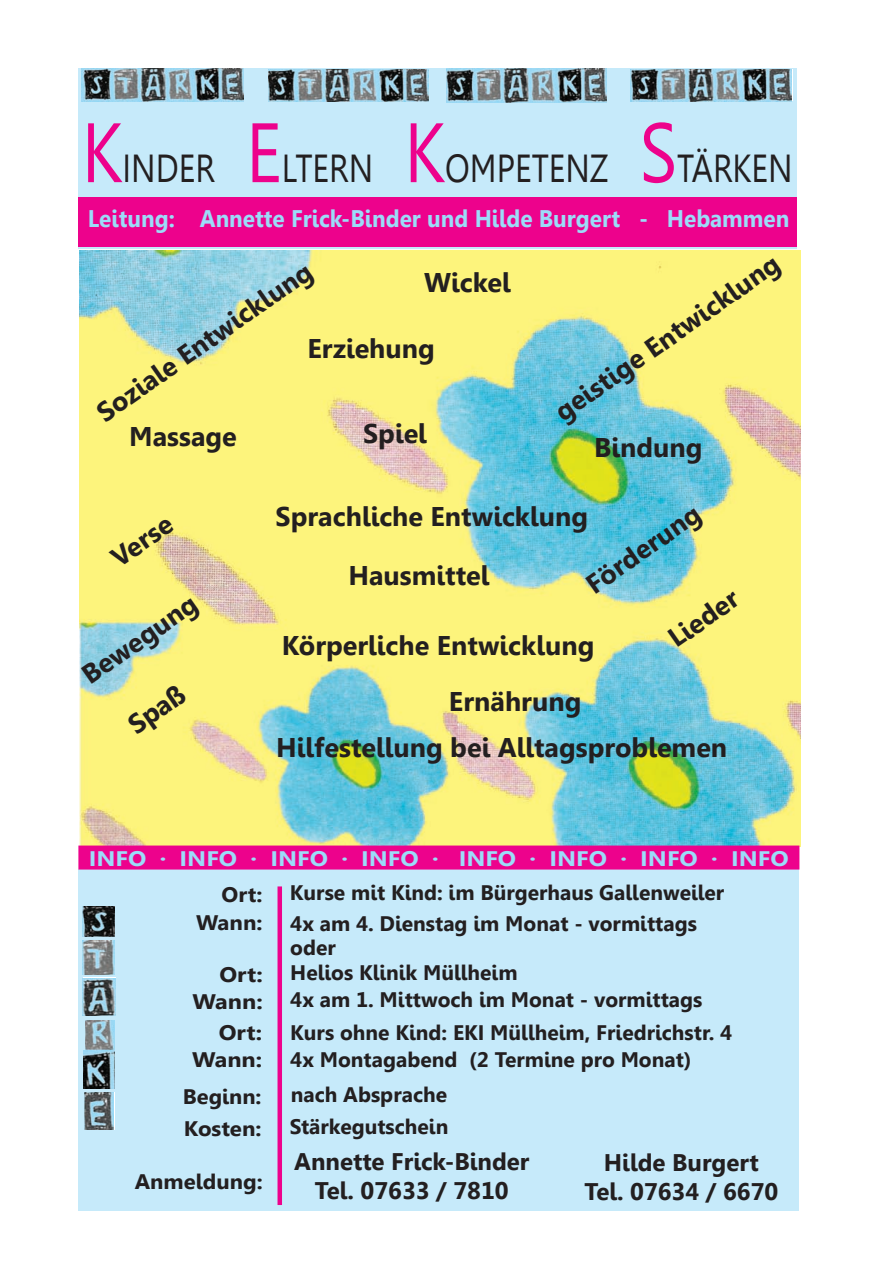
<style>
.page{position:relative;width:893px;height:1263px;background:#fff}
.page>*{position:absolute;margin:0;border:0;box-sizing:border-box;transform-origin:0 0}
.t1{font:39px "Gisha";color:#231f20;scale:.84 1}
.t2{font:700 27px/55.7px "Gisha";color:#231f20}
.t3{font:700 24px/28.8px "Gisha";color:#231f20;text-align:center}
.t4{font:700 24px "Gisha";color:#9cdcf8;scale:.94 1}
.t5{font:700 21px/25.3px "Gisha";color:#231f20}
.t6{font:700 21px "Gisha";color:#9cdcf8;scale:1.15 1}
.t7{font:700 21px/27px "Gisha";color:#231f20;text-align:right;scale:1.12 1}
.t8{font:700 21px/32px "Gisha";color:#231f20;scale:1.04 1}
.t9{font:700 21px "Gisha";color:#231f20;scale:1.05 1}
.t10{font:700 21px/28.5px "Gisha";color:#231f20;text-align:right;scale:1.06 1}
.s1{font-size:84px;color:#ed028c}
</style>
<div class="page">
<img style="left:79px;top:251px;width:722px;height:595px">
<div style="left:79px;top:869px;width:720px;height:342px;background:#c6eafa"></div>
<div style="left:78px;top:68px;width:719px;height:180px;background:#c6eafa"></div>
<img style="left:82px;top:907px;width:33px;height:30px">
<img style="left:83px;top:941px;width:31px;height:34px">
<div style="left:83px;top:977px;width:32px;height:39px;background:#fff"></div>
<img style="left:83px;top:978px;width:32px;height:38px">
<img style="left:85px;top:1020px;width:30px;height:31px">
<img style="left:83px;top:1051px;width:32px;height:37px">
<svg style="left:113px;top:1092px;width:1px;height:37px"></svg>
<img style="left:84px;top:1092px;width:29px;height:37px">
<hr style="left:278px;top:886px;width:4px;height:319px;background:#ed028c">
<div style="left:78px;top:197px;width:719px;height:50px;background:#ed028c"></div>
<img style="left:82px;top:68px;width:162px;height:33px">
<img style="left:269px;top:69px;width:159px;height:32px">
<img style="left:446px;top:68px;width:161px;height:34px">
<img style="left:631px;top:69px;width:161px;height:32px">
<div style="left:78px;top:845px;width:721px;height:24px;background:#ed028c"></div>
<h1 class="t1" style="left:82px;top:146px;width:848px"><span class="s1">K</span>INDER <span class="s1">E</span>LTERN <span class="s1">K</span>OMPETENZ <span class="s1">S</span>TÄRKEN</h1>
<p class="t4" style="left:88px;top:205px;width:748px">Leitung: Annette Frick-Binder und Hilde Burgert - Hebammen</p>
<p class="t2" style="left:84px;top:392px;width:257px;rotate:-35deg">Soziale Entwicklung</p>
<p class="t2" style="left:424px;top:255px;width:88px">Wickel</p>
<p class="t2" style="left:542px;top:391px;width:269px;rotate:-35deg">geistige Entwicklung</p>
<p class="t2" style="left:307px;top:320px;width:129px">Erziehung</p>
<p class="t2" style="left:129px;top:408px;width:109px">Massage</p>
<p class="t2" style="left:363px;top:406px;width:65px">Spiel</p>
<p class="t2" style="left:594px;top:420px;width:110px">Bindung</p>
<p class="t2" style="left:98px;top:538px;width:70px;rotate:-35deg">Verse</p>
<p class="t2" style="left:69px;top:655px;width:136px;rotate:-35deg">Bewegung</p>
<p class="t2" style="left:115px;top:705px;width:65px;rotate:-35deg">Spaß</p>
<p class="t2" style="left:276px;top:489px;width:314px">Sprachliche Entwicklung</p>
<p class="t2" style="left:573px;top:564px;width:134px;rotate:-35deg">Förderung</p>
<p class="t2" style="left:655px;top:618px;width:81px;rotate:-35deg">Lieder</p>
<p class="t2" style="left:348px;top:548px;width:143px">Hausmittel</p>
<p class="t2" style="left:449px;top:618px;width:147px;text-indent:-167px">Körperliche Entwicklung<br>Ernährung</p>
<p class="t2" style="left:276px;top:720px;width:452px">Hilfestellung bei Alltagsproblemen</p>
<p class="t6" style="left:89px;top:847px;width:610px">INFO · INFO · INFO · INFO · INFO · INFO · INFO · INFO</p>
<p class="t10" style="left:196px;top:880px;width:64px">Ort:<br>Wann:</p>
<p class="t5" style="left:290px;top:880px;width:436px">Kurse mit Kind: im Bürgerhaus Gallenweiler</p>
<p class="t7" style="left:193px;top:962px;width:64px">Ort:<br>Wann:</p>
<p class="t5" style="left:290px;top:911px;width:414px">4x am 4. Dienstag im Monat - vormittags oder<br>Helios Klinik Müllheim<br>4x am 1. Mittwoch im Monat - vormittags</p>
<p class="t5" style="left:290px;top:1020px;width:443px;line-height:27px">Kurs ohne Kind: EKI Müllheim, Friedrichstr. 4<br>4x Montagabend (2 Termine pro Monat)</p>
<p class="t7" style="left:192px;top:1019px;width:64px">Ort:<br>Wann:</p>
<p class="t8" style="left:183px;top:1081px;width:77px">Beginn:<br>Kosten:</p>
<p class="t5" style="left:290px;top:1078px;width:160px;line-height:32.4px">nach Absprache<br>Stärkegutschein</p>
<p class="t9" style="left:135px;top:1169px;width:123px">Anmeldung:</p>
<p class="t3" style="left:294px;top:1147px;width:237px">Annette Frick-Binder<br>Tel. 07633 / 7810</p>
<p class="t3" style="left:584px;top:1148px;width:195px">Hilde Burgert<br>Tel. 07634 / 6670</p>
</div>
